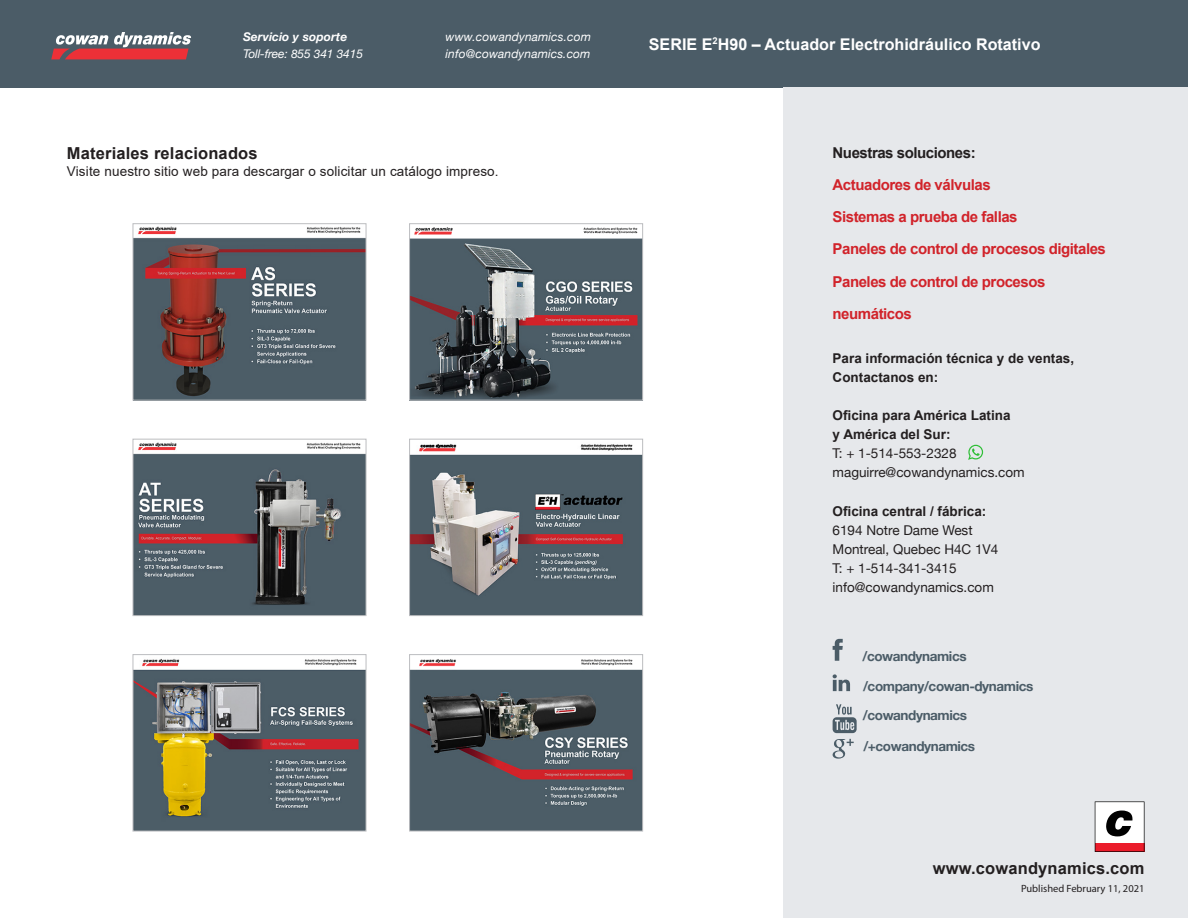
<style>
.page{position:relative;width:1188px;height:918px;background:#fff}
.page>*{position:absolute;margin:0;border:0;box-sizing:border-box;transform-origin:0 0}
.t1{font:700 16.5px "Arial";letter-spacing:.01em;color:#231f20}
.t2{font:700 16.2px "Arial";color:#fff}
.t3{font:700 15px/32.2px "Arial";letter-spacing:-.03em;color:#d1232a}
.t4{font:700 15px "Arial";letter-spacing:-.03em;color:#231f20}
.t5{font:13.5px/19.2px "Helvetica Neue";color:#231f20}
.t6{font:700 13.5px/19.2px "Arial";color:#231f20}
.t7{font:700 13.5px/28.5px "Helvetica Neue";letter-spacing:-.03em;color:#4b5c67}
.t8{font:13.5px "Arial";letter-spacing:.01em;color:#231f20}
.t9{font:italic 12px "Helvetica Neue";letter-spacing:.01em;color:#fff}
.t10{font:italic 12px "Helvetica Neue";letter-spacing:-.01em;color:#fff}
.t11{font:italic 700 12px "Helvetica Neue";letter-spacing:.01em;color:#fff}
.t12{font:10.5px "Myriad Pro";color:#231f20}
</style>
<div class="page">
<div style="left:0;top:0;width:1188px;height:87px;background:#4b5c67"></div>
<svg style="left:51px;top:32px;width:140px;height:27px"></svg>
<div style="left:783px;top:87px;width:405px;height:831px;background:#e6e8eb"></div>
<svg style="left:1095px;top:801px;width:49px;height:51px;background:#c7a6a8"></svg>
<svg style="left:833px;top:639px;width:10px;height:22px"></svg>
<svg style="left:833px;top:674px;width:17px;height:17px"></svg>
<svg style="left:833px;top:704px;width:24px;height:29px"></svg>
<svg style="left:832px;top:739px;width:22px;height:20px"></svg>
<svg style="left:968px;top:445px;width:15px;height:15px"></svg>
<svg style="left:133px;top:223px;width:233px;height:177px;background:#6c6469"></svg>
<svg style="left:133px;top:439px;width:233px;height:177px;background:#656b72"></svg>
<svg style="left:409px;top:223px;width:234px;height:177px;background:#676c72"></svg>
<svg style="left:409px;top:439px;width:234px;height:177px;background:#73787e"></svg>
<svg style="left:409px;top:654px;width:234px;height:177px;background:#62676e"></svg>
<svg style="left:133px;top:654px;width:233px;height:177px;background:#777972"></svg>
<p class="t11" style="left:243px;top:29px;width:106px">Servicio y soporte</p>
<p class="t9" style="left:446px;top:29px;width:147px">www.cowandynamics.com</p>
<p class="t10" style="left:243px;top:47px;width:122px">Toll-free: 855 341 3415</p>
<p class="t9" style="left:446px;top:47px;width:147px">info@cowandynamics.com</p>
<p class="t1" style="left:67px;top:141px;width:192px">Materiales relacionados</p>
<p class="t8" style="left:67px;top:162px;width:433px">Visite nuestro sitio web para descargar o solicitar un catálogo impreso.</p>
<p class="t2" style="left:649px;top:33px;width:393px">SERIE E<sup>2</sup>H90 – Actuador Electrohidráulico Rotativo</p>
<p class="t4" style="left:833px;top:142px;width:145px">Nuestras soluciones:</p>
<p class="t3" style="left:833px;top:169px;width:275px">Actuadores de válvulas<br>Sistemas a prueba de fallas<br>Paneles de control de procesos digitales<br>Paneles de control de procesos neumáticos</p>
<p class="t6" style="left:833px;top:348px;width:243px">Para información técnica y de ventas,<br>Contactanos en:</p>
<p class="t6" style="left:833px;top:406px;width:180px">Oficina para América Latina y América del Sur:</p>
<p class="t5" style="left:833px;top:444px;width:194px">T: + 1-514-553-2328 maguirre@cowandynamics.com</p>
<p class="t6" style="left:833px;top:501px;width:155px">Oficina central / fábrica:</p>
<p class="t5" style="left:833px;top:520px;width:167px">6194 Notre Dame West<br>Montreal, Quebec H4C 1V4<br>T: + 1-514-341-3415 info@cowandynamics.com</p>
<p class="t7" style="left:862px;top:641px;width:106px">/cowandynamics</p>
<p class="t7" style="left:863px;top:672px;width:172px">/company/cowan-dynamics /cowandynamics</p>
<p class="t7" style="left:863px;top:732px;width:113px">/+cowandynamics</p>
<p class="t1" style="left:933px;top:857px;width:213px">www.cowandynamics.com</p>
<p class="t12" style="left:1021px;top:882px;width:125px">Published February 11, 2021</p>
</div>
